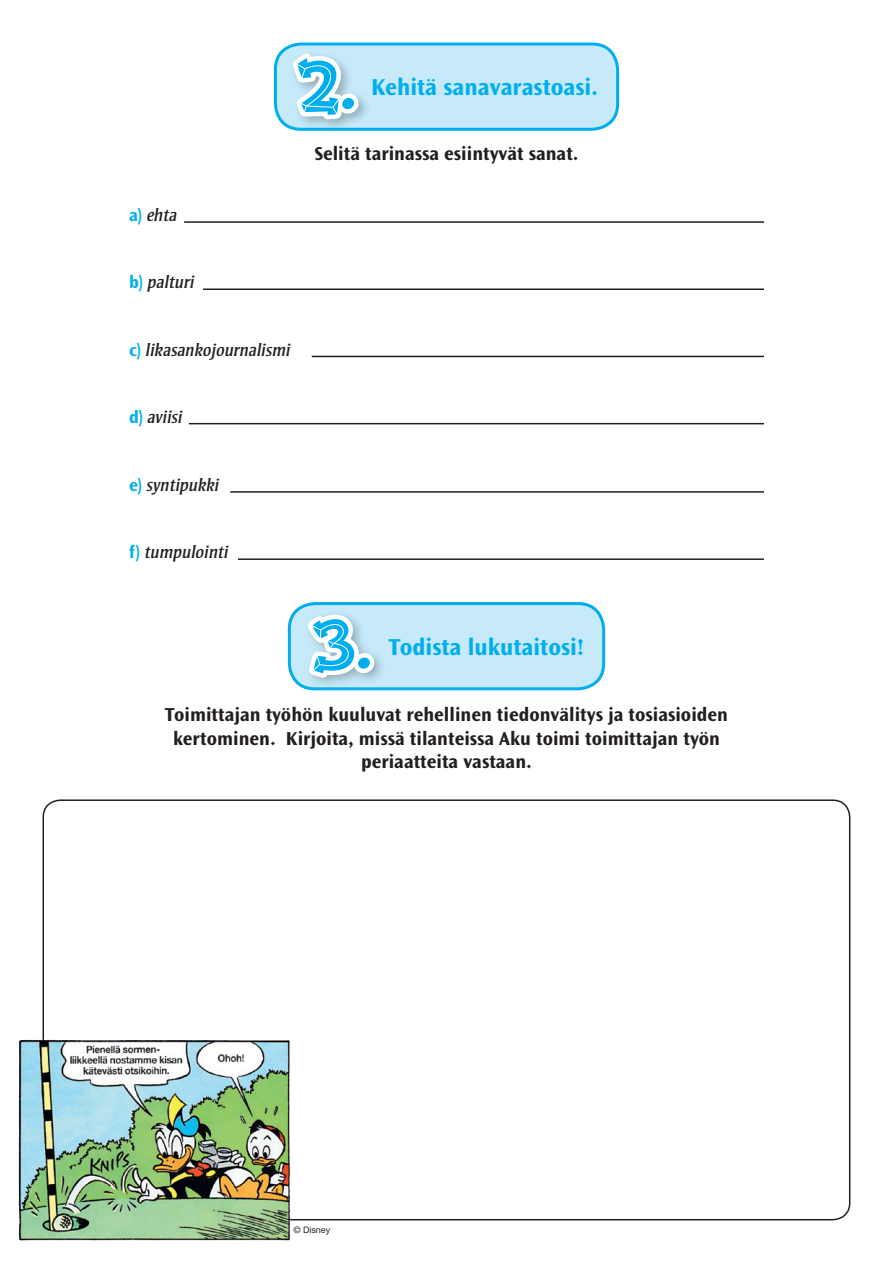
<style>
.page{position:relative;width:893px;height:1263px;background:#fff}
.page>*{position:absolute;margin:0;border:0;box-sizing:border-box;transform-origin:0 0}
.t1{font:700 75px "Fink";color:#00aeef}
.t2{font:700 24px "Ocean Sans Std";color:#00aeef}
.t3{font:700 19.5px/23.4px "Ocean Sans Std";color:#231f20;text-align:center}
.t4{font:italic 18px "Strayhorn MT Std";color:#231f20}
.t5{font:9px "Helvetica Neue LT Std";color:#231f20}
.s1{font-family:"Ocean Sans Std";font-weight:700;font-style:normal;color:#00aeef}
</style>
<div class="page">
<div style="left:275px;top:44px;width:343px;height:85px;background:#c6eafa;border-radius:26px"></div>
<div style="left:274px;top:43px;width:345px;height:88px;border:3px solid #00aeef;border-radius:26px"></div>
<div style="left:288px;top:49px;width:84px;height:83px;background:#231f20;opacity:.3"></div>
<svg style="left:280px;top:44px;width:85px;height:88px"></svg>
<div style="left:289px;top:604px;width:315px;height:85px;background:#c6eafa;border-radius:26px"></div>
<div style="left:288px;top:602px;width:317px;height:88px;border:3px solid #00aeef;border-radius:26px"></div>
<div style="left:303px;top:609px;width:84px;height:80px;background:#c6eafa"></div>
<svg style="left:293px;top:602px;width:88px;height:89px"></svg>
<hr style="left:184px;top:221px;width:580px;height:2px;background:#231f20">
<hr style="left:238px;top:558px;width:526px;height:2px;background:#231f20">
<hr style="left:230px;top:491px;width:534px;height:2px;background:#231f20">
<hr style="left:189px;top:423px;width:575px;height:1px;background:#231f20">
<hr style="left:312px;top:356px;width:452px;height:1px;background:#231f20">
<hr style="left:203px;top:288px;width:561px;height:2px;background:#231f20">
<img style="left:18px;top:1035px;width:275px;height:206px">
<p class="t1" style="left:296px;top:37px;width:62px">2.</p>
<p class="t2" style="left:371px;top:74px;width:229px">Kehitä sanavarastoasi.</p>
<p class="t4" style="left:129px;top:204px;width:50px"><span class="s1">a)</span> ehta</p>
<p class="t4" style="left:129px;top:272px;width:67px"><span class="s1">b)</span> palturi</p>
<p class="t4" style="left:129px;top:339px;width:163px"><span class="s1">c)</span> likasankojournalismi</p>
<p class="t4" style="left:129px;top:407px;width:55px"><span class="s1">d)</span> aviisi</p>
<p class="t4" style="left:129px;top:474px;width:92px"><span class="s1">e)</span> syntipukki</p>
<p class="t4" style="left:129px;top:542px;width:101px"><span class="s1">f)</span> tumpulointi</p>
<p class="t3" style="left:314px;top:142px;width:266px">Selitä tarinassa esiintyvät sanat.</p>
<p class="t1" style="left:311px;top:597px;width:63px">3.</p>
<p class="t2" style="left:388px;top:633px;width:198px">Todista lukutaitosi!</p>
<p class="t3" style="left:165px;top:703px;width:565px">Toimittajan työhön kuuluvat rehellinen tiedonvälitys ja tosiasioiden kertominen. Kirjoita, missä tilanteissa Aku toimi toimittajan työn periaatteita vastaan.</p>
<p class="t5" style="left:293px;top:1225px;width:38px">© Disney</p>
</div>
